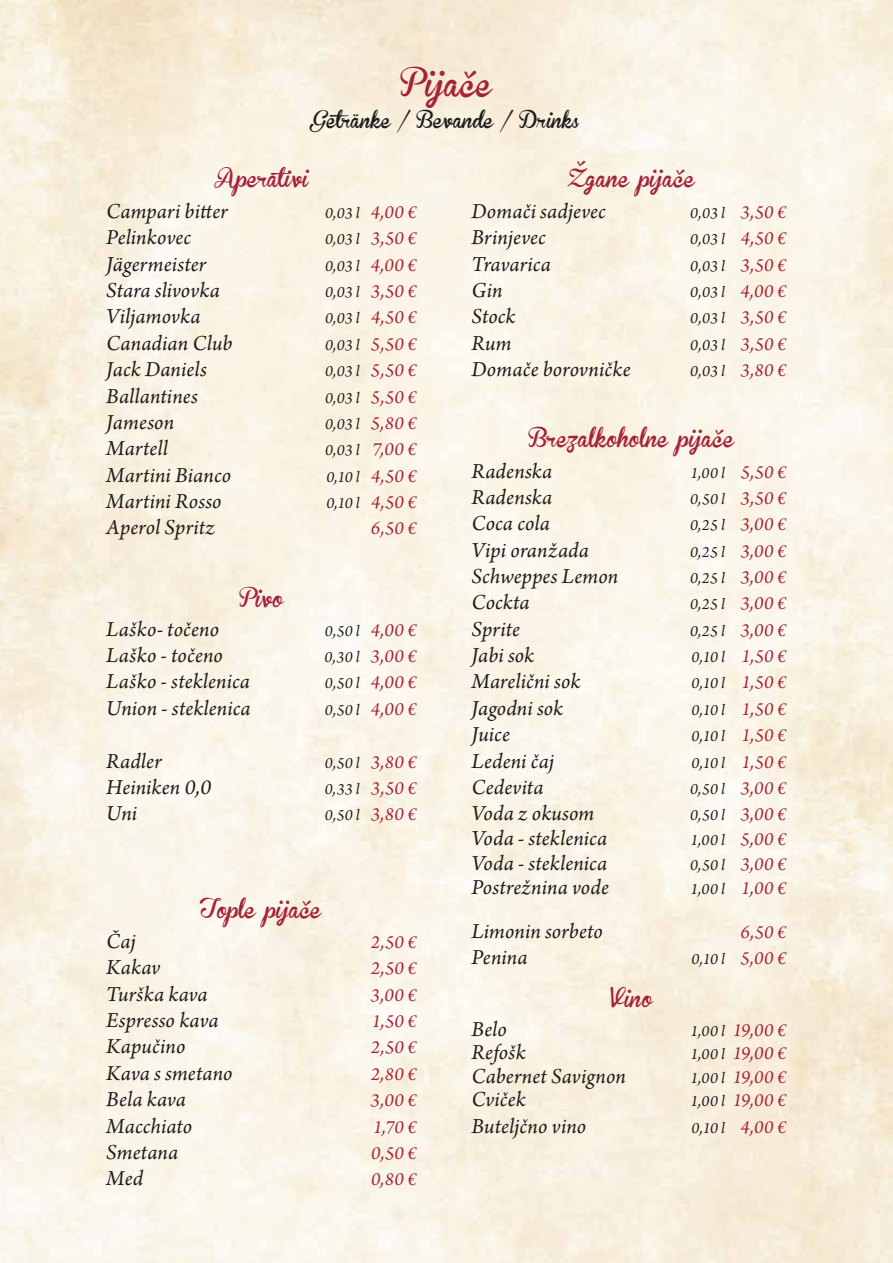
<style>
.page{position:relative;width:893px;height:1263px;background:#fff}
.page>*{position:absolute;margin:0;border:0;box-sizing:border-box;transform-origin:0 0}
.t1{font:42px "Brannboll FPERSONALUSEONLY";color:#a52336}
.t2{font:28.5px "Brannboll FPERSONALUSEONLY";color:#a52336}
.t3{font:25.5px "Brannboll FPERSONALUSEONLY";color:#1d1d1b}
.t4{font:italic 22.5px/26.4px "Arno Pro";letter-spacing:.005em;color:#1d1d1b}
.t5{font:italic 19.5px/26.4px "Arno Pro";color:#a52336}
.t6{font:italic 16.5px/24.3px "Arno Pro";letter-spacing:.01em;color:#1d1d1b}
.s1{font-size:19.5px;color:#a52336}
.s2{font-size:16.5px;color:#1d1d1b}
</style>
<div class="page">
<h1 class="t1" style="left:400px;top:56px;width:94px">Pijače</h1>
<p class="t3" style="left:313px;top:103px;width:268px">Getränke / Bevande / Drinks</p>
<p class="t2" style="left:214px;top:160px;width:96px">Aperativi</p>
<p class="t2" style="left:568px;top:160px;width:129px">Žgane pijače</p>
<p class="t4" style="left:106px;top:199px;width:123px">Campari bitter</p>
<p class="t6" style="left:325px;top:202px;width:93px">0,03 l <span class="s1">4,00 €</span></p>
<p class="t4" style="left:106px;top:226px;width:86px">Pelinkovec</p>
<p class="t6" style="left:325px;top:228px;width:93px">0,03 l <span class="s1">3,50 €</span></p>
<p class="t4" style="left:106px;top:252px;width:102px">Jägermeister</p>
<p class="t6" style="left:325px;top:254px;width:93px">0,03 l <span class="s1">4,00 €</span></p>
<p class="t4" style="left:106px;top:278px;width:115px">Stara slivovka</p>
<p class="t6" style="left:325px;top:281px;width:93px">0,03 l <span class="s1">3,50 €</span></p>
<p class="t4" style="left:106px;top:305px;width:96px">Viljamovka</p>
<p class="t6" style="left:325px;top:307px;width:93px">0,03 l <span class="s1">4,50 €</span></p>
<p class="t4" style="left:106px;top:331px;width:128px">Canadian Club</p>
<p class="t6" style="left:325px;top:334px;width:93px">0,03 l <span class="s1">5,50 €</span></p>
<p class="t4" style="left:106px;top:357px;width:102px">Jack Daniels</p>
<p class="t6" style="left:325px;top:360px;width:93px">0,03 l <span class="s1">5,50 €</span></p>
<p class="t4" style="left:106px;top:410px;width:69px">Jameson</p>
<p class="t4" style="left:106px;top:384px;width:93px">Ballantines</p>
<p class="t5" style="left:371px;top:384px;width:47px">5,50 €</p>
<p class="t6" style="left:325px;top:386px;width:36px">0,03 l</p>
<p class="t5" style="left:371px;top:411px;width:47px">5,80 €</p>
<p class="t6" style="left:325px;top:413px;width:36px">0,03 l</p>
<p class="t4" style="left:106px;top:436px;width:63px">Martell</p>
<p class="t6" style="left:325px;top:439px;width:93px">0,03 l <span class="s1">7,00 €</span></p>
<p class="t4" style="left:106px;top:463px;width:127px">Martini Bianco</p>
<p class="t6" style="left:326px;top:465px;width:92px">0,10 l <span class="s1">4,50 €</span></p>
<p class="t4" style="left:106px;top:489px;width:117px">Martini Rosso</p>
<p class="t6" style="left:326px;top:492px;width:92px">0,10 l <span class="s1">4,50 €</span></p>
<p class="t4" style="left:106px;top:516px;width:110px">Aperol Spritz</p>
<p class="t5" style="left:371px;top:516px;width:47px">6,50 €</p>
<p class="t2" style="left:239px;top:579px;width:45px">Pivo</p>
<p class="t4" style="left:106px;top:617px;width:114px">Laško- točeno</p>
<p class="t6" style="left:325px;top:619px;width:93px">0,50 l <span class="s1">4,00 €</span></p>
<p class="t4" style="left:106px;top:643px;width:118px">Laško - točeno</p>
<p class="t6" style="left:325px;top:646px;width:93px">0,30 l <span class="s1">3,00 €</span></p>
<p class="t4" style="left:106px;top:670px;width:145px">Laško - steklenica</p>
<p class="t6" style="left:325px;top:672px;width:93px">0,50 l <span class="s1">4,00 €</span></p>
<p class="t4" style="left:106px;top:696px;width:146px">Union - steklenica</p>
<p class="t6" style="left:325px;top:699px;width:93px">0,50 l <span class="s1">4,00 €</span></p>
<p class="t4" style="left:106px;top:749px;width:57px">Radler</p>
<p class="t6" style="left:325px;top:751px;width:93px">0,50 l <span class="s1">3,80 €</span></p>
<p class="t4" style="left:106px;top:775px;width:106px">Heiniken 0,0<br>Uni</p>
<p class="t6" style="left:325px;top:777px;width:36px;line-height:26.4px">0,33 l<br>0,50 l</p>
<p class="t5" style="left:371px;top:776px;width:47px">3,50 €<br>3,80 €</p>
<p class="t2" style="left:201px;top:891px;width:122px">Tople pijače</p>
<p class="t4" style="left:106px;top:929px;width:31px">Čaj</p>
<p class="t5" style="left:371px;top:930px;width:47px">2,50 €</p>
<p class="t4" style="left:106px;top:956px;width:56px">Kakav</p>
<p class="t5" style="left:371px;top:956px;width:47px">2,50 €</p>
<p class="t4" style="left:106px;top:982px;width:103px">Turška kava</p>
<p class="t5" style="left:371px;top:983px;width:47px">3,00 €</p>
<p class="t4" style="left:106px;top:1008px;width:114px">Espresso kava</p>
<p class="t5" style="left:372px;top:1009px;width:46px">1,50 €</p>
<p class="t4" style="left:106px;top:1035px;width:81px">Kapučino</p>
<p class="t5" style="left:371px;top:1035px;width:47px">2,50 €</p>
<p class="t4" style="left:106px;top:1061px;width:128px">Kava s smetano</p>
<p class="t5" style="left:371px;top:1062px;width:47px">2,80 €</p>
<p class="t4" style="left:106px;top:1087px;width:81px">Bela kava</p>
<p class="t5" style="left:371px;top:1088px;width:47px">3,00 €</p>
<p class="t4" style="left:106px;top:1114px;width:88px">Macchiato</p>
<p class="t5" style="left:373px;top:1114px;width:45px">1,70 €</p>
<p class="t4" style="left:106px;top:1140px;width:74px">Smetana<br>Med</p>
<p class="t5" style="left:371px;top:1141px;width:47px">0,50 €<br>0,80 €</p>
<p class="t4" style="left:471px;top:199px;width:136px">Domači sadjevec</p>
<p class="t6" style="left:690px;top:202px;width:97px">0,03 l <span class="s1">3,50 €</span></p>
<p class="t4" style="left:471px;top:226px;width:76px">Brinjevec</p>
<p class="t6" style="left:690px;top:228px;width:97px">0,03 l <span class="s1">4,50 €</span></p>
<p class="t4" style="left:471px;top:252px;width:81px">Travarica</p>
<p class="t6" style="left:690px;top:254px;width:97px">0,03 l <span class="s1">3,50 €</span></p>
<p class="t4" style="left:471px;top:278px;width:32px">Gin</p>
<p class="t6" style="left:690px;top:281px;width:97px">0,03 l <span class="s1">4,00 €</span></p>
<p class="t4" style="left:471px;top:305px;width:45px">Stock</p>
<p class="t6" style="left:690px;top:307px;width:97px">0,03 l <span class="s1">3,50 €</span></p>
<p class="t4" style="left:471px;top:331px;width:42px">Rum</p>
<p class="t6" style="left:690px;top:334px;width:97px">0,03 l <span class="s1">3,50 €</span></p>
<p class="t4" style="left:471px;top:357px;width:161px">Domače borovničke</p>
<p class="t6" style="left:690px;top:360px;width:97px">0,03 l <span class="s1">3,80 €</span></p>
<p class="t2" style="left:529px;top:420px;width:208px">Brezalkoholne pijače</p>
<p class="t4" style="left:471px;top:459px;width:82px">Radenska</p>
<p class="t6" style="left:690px;top:461px;width:97px">1,00 l <span class="s1">5,50 €</span></p>
<p class="t4" style="left:471px;top:485px;width:82px">Radenska</p>
<p class="t6" style="left:690px;top:488px;width:98px">0,50 l <span class="s1">3,50 €</span></p>
<p class="t4" style="left:471px;top:511px;width:80px">Coca cola</p>
<p class="t6" style="left:690px;top:514px;width:98px">0,25 l <span class="s1">3,00 €</span></p>
<p class="t4" style="left:471px;top:538px;width:119px">Vipi oranžada</p>
<p class="t6" style="left:690px;top:540px;width:98px">0,25 l <span class="s1">3,00 €</span></p>
<p class="t4" style="left:471px;top:564px;width:148px">Schweppes Lemon</p>
<p class="t6" style="left:690px;top:567px;width:98px">0,25 l <span class="s1">3,00 €</span></p>
<p class="t4" style="left:471px;top:591px;width:60px">Cockta</p>
<p class="t6" style="left:690px;top:593px;width:98px">0,25 l <span class="s1">3,00 €</span></p>
<p class="t4" style="left:471px;top:617px;width:50px">Sprite</p>
<p class="t6" style="left:690px;top:619px;width:98px">0,25 l <span class="s1">3,00 €</span></p>
<p class="t4" style="left:471px;top:643px;width:64px">Jabi sok</p>
<p class="t6" style="left:691px;top:646px;width:96px">0,10 l <span class="s1">1,50 €</span></p>
<p class="t4" style="left:471px;top:670px;width:110px">Marelični sok</p>
<p class="t6" style="left:691px;top:672px;width:96px">0,10 l <span class="s1">1,50 €</span></p>
<p class="t4" style="left:471px;top:696px;width:93px">Jagodni sok</p>
<p class="t6" style="left:691px;top:699px;width:96px">0,10 l <span class="s1">1,50 €</span></p>
<p class="t4" style="left:471px;top:722px;width:40px">Juice</p>
<p class="t6" style="left:691px;top:725px;width:96px">0,10 l <span class="s1">1,50 €</span></p>
<p class="t4" style="left:471px;top:749px;width:84px">Ledeni čaj<br>Cedevita</p>
<p class="t6" style="left:690px;top:750px;width:36px;line-height:26.4px">0,10 l<br>0,50 l</p>
<p class="t5" style="left:740px;top:749px;width:47px">1,50 €<br>3,00 €</p>
<p class="t4" style="left:471px;top:801px;width:124px">Voda z okusom</p>
<p class="t6" style="left:690px;top:804px;width:98px">0,50 l <span class="s1">3,00 €</span></p>
<p class="t4" style="left:471px;top:828px;width:139px;line-height:24.3px;text-align:justify">Voda - steklenica Voda - steklenica Postrežnina vode</p>
<p class="t6" style="left:690px;top:829px;width:36px;text-align:justify">1,00 l 0,50 l 1,00 l</p>
<p class="t5" style="left:740px;top:828px;width:47px;line-height:24.3px;text-align:justify">5,00 € 3,00 € 1,00 €</p>
<p class="t4" style="left:471px;top:919px;width:133px">Limonin sorbeto</p>
<p class="t5" style="left:741px;top:920px;width:47px">6,50 €</p>
<p class="t4" style="left:471px;top:945px;width:58px">Penina</p>
<p class="t6" style="left:691px;top:948px;width:96px">0,10 l <span class="s1">5,00 €</span></p>
<p class="t2" style="left:611px;top:979px;width:43px">Vino</p>
<p class="t4" style="left:471px;top:1017px;width:37px">Belo</p>
<p class="t5" style="left:690px;top:1017px;width:97px"><span class="s2">1,00 l</span> 19,00 €</p>
<p class="t4" style="left:471px;top:1041px;width:156px;line-height:24.3px">Refošk<br>Cabernet Savignon</p>
<p class="t6" style="left:690px;top:1043px;width:36px">1,00 l<br>1,00 l</p>
<p class="t5" style="left:733px;top:1042px;width:55px;line-height:24.3px">19,00 €<br>19,00 €</p>
<p class="t4" style="left:471px;top:1087px;width:56px">Cviček</p>
<p class="t5" style="left:690px;top:1088px;width:97px"><span class="s2">1,00 l</span> 19,00 €</p>
<p class="t4" style="left:471px;top:1114px;width:116px">Buteljčno vino</p>
<p class="t6" style="left:691px;top:1116px;width:96px">0,10 l <span class="s1">4,00 €</span></p>
</div>
